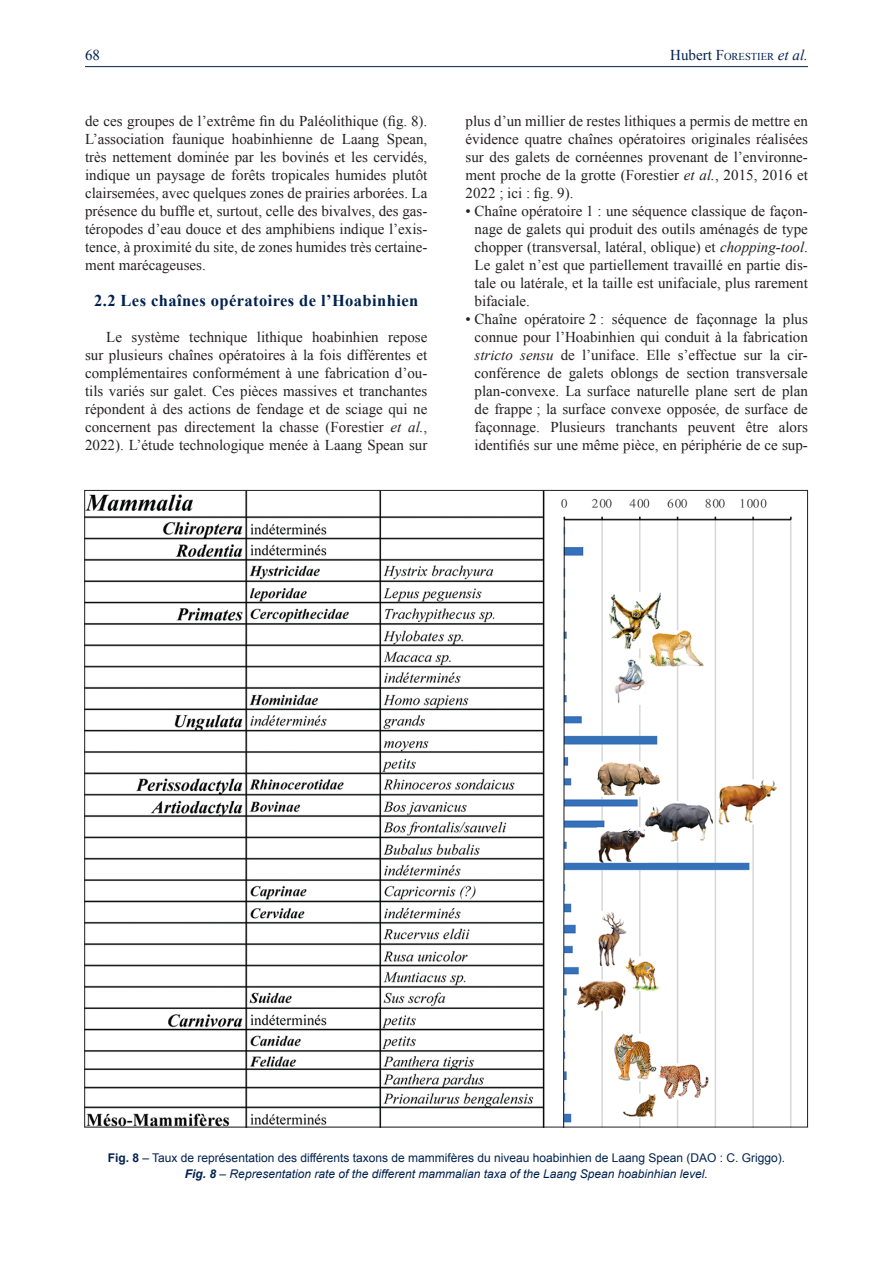
<style>
.page{position:relative;width:893px;height:1263px;background:#fff}
.page>*{position:absolute;margin:0;border:0;box-sizing:border-box;transform-origin:0 0}
.t1{font:700 16.5px "Times New Roman";letter-spacing:.025em;color:#00214f}
.t2{font:15px/18px "Times New Roman";color:#231f20;text-align:justify}
.t3{font:15px "Times New Roman";color:#00214f}
.t4{font:12px/16.5px "Arial";color:#00214f;text-align:center}
.t5{font:10.5px "Times New Roman";color:#00214f}
.s1{font-size:15px}
.s2{font-style:italic;font-size:15px}
.s3{font-style:italic}
.s4{font-weight:700}
.s5{font-weight:700;font-style:italic}
</style>
<div class="page">
<hr style="left:85px;top:66px;width:723px;height:1px;background:#00214f">
<img style="left:86px;top:492px;width:706px;height:633px">
<p class="t3" style="left:85px;top:45px;width:16px">68</p>
<p class="t5" style="left:670px;top:49px;width:139px"><span class="s1">Hubert</span> <span class="s1">F</span>ORESTIER <span class="s2">et al.</span></p>
<p class="t2" style="left:85px;top:112px;width:344px">de ces groupes de l’extrême fin du Paléolithique (fig. 8).<br>L’association faunique hoabinhienne de Laang Spean, très nettement dominée par les bovinés et les cervidés, indique un paysage de forêts tropicales humides plutôt clairsemées, avec quelques zones de prairies arborées. La présence du buffle et, surtout, celle des bivalves, des gas&shy;téropodes d’eau douce et des amphibiens indique l’exis&shy;tence, à proximité du site, de zones humides très certaine&shy;ment marécageuses.</p>
<p class="t1" style="left:94px;top:289px;width:326px">2.2 Les chaînes opératoires de l’Hoabinhien</p>
<p class="t2" style="left:85px;top:328px;width:344px;text-indent:21px">Le système technique lithique hoabinhien repose sur plusieurs chaînes opératoires à la fois différentes et complémentaires conformément à une fabrication d’ou&shy;tils variés sur galet. Ces pièces massives et tranchantes répondent à des actions de fendage et de sciage qui ne concernent pas directement la chasse (Forestier <span class="s3">et al.</span>, 2022). L’étude technologique menée à Laang Spean sur</p>
<p class="t2" style="left:466px;top:112px;width:344px">plus d’un millier de restes lithiques a permis de mettre en évidence quatre chaînes opératoires originales réalisées sur des galets de cornéennes provenant de l’environne&shy;ment proche de la grotte (Forestier <span class="s3">et al.</span>, 2015, 2016 et 2022 ; ici : fig. 9).</p>
<p class="t2" style="left:475px;top:202px;width:335px;text-indent:-9px">• Chaîne opératoire 1 : une séquence classique de façon&shy;nage de galets qui produit des outils aménagés de type chopper (transversal, latéral, oblique) et <span class="s3">chopping-tool</span>.<br>Le galet n’est que partiellement travaillé en partie dis&shy;tale ou latérale, et la taille est unifaciale, plus rarement bifaciale.</p>
<p class="t2" style="left:475px;top:310px;width:335px;text-indent:-9px">• Chaîne opératoire 2 : séquence de façonnage la plus connue pour l’Hoabinhien qui conduit à la fabrication <span class="s3">stricto sensu</span> de l’uniface. Elle s’effectue sur la cir&shy;conférence de galets oblongs de section transversale plan-convexe. La surface naturelle plane sert de plan de frappe ; la surface convexe opposée, de surface de façonnage. Plusieurs tranchants peuvent être alors identifiés sur une même pièce, en périphérie de ce sup-</p>
<p class="t4" style="left:108px;top:1149px;width:679px"><span class="s4">Fig. 8</span> – Taux de représentation des différents taxons de mammifères du niveau hoabinhien de Laang Spean (DAO : C. Griggo).<br><span class="s5">Fig. 8</span> <span class="s3">– Representation rate of the different mammalian taxa of the Laang Spean hoabinhian level.</span></p>
</div>
